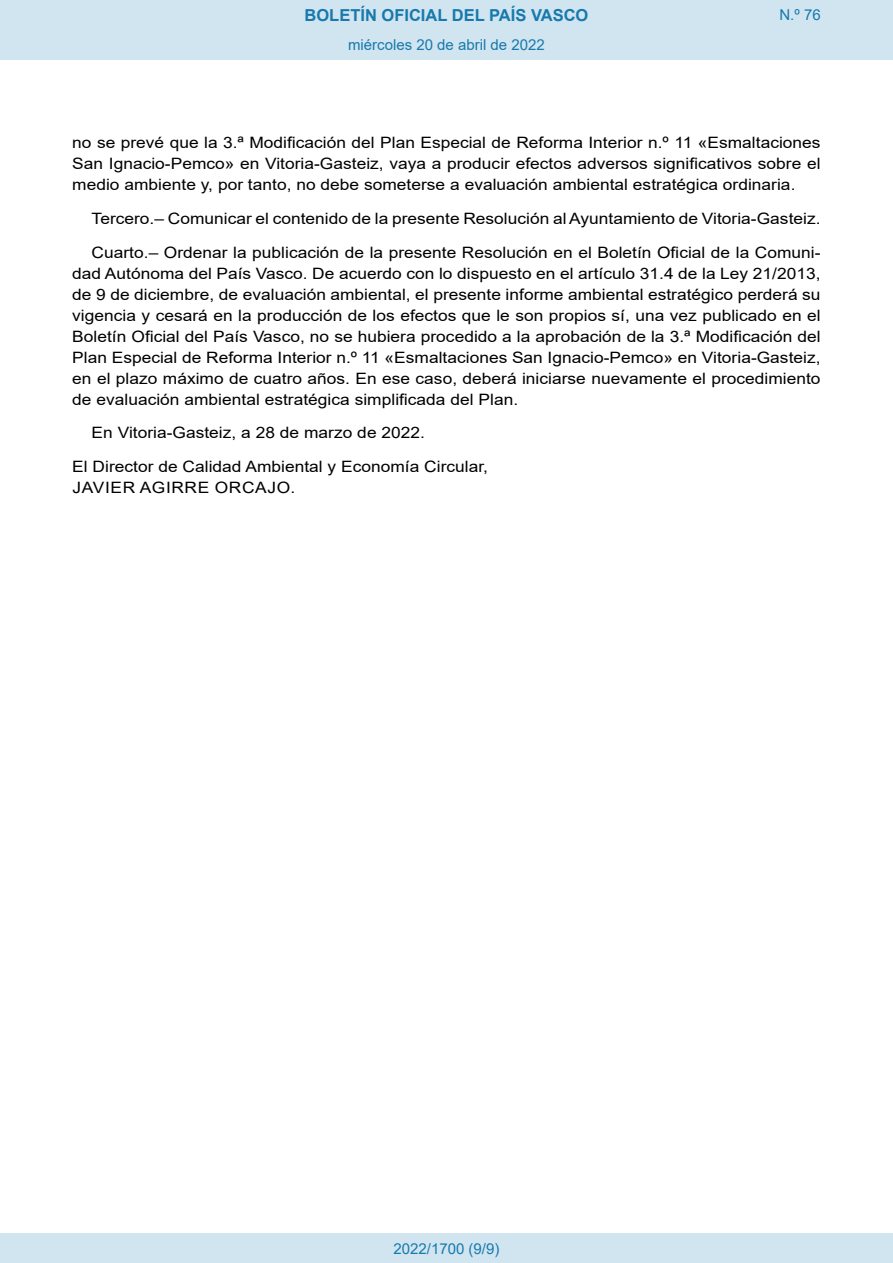
<style>
.page{position:relative;width:893px;height:1263px;background:#fff}
.page>*{position:absolute;margin:0;border:0;box-sizing:border-box;transform-origin:0 0}
.t1{font:700 16.5px "Arial";color:#1879ad}
.BOPVDetalle{font:15.6px/21px "Arial";color:#000;text-align:justify;scale:1.11 1}
.BOPVFirmaPuesto{font:15.6px "Arial";color:#000;scale:1.11 1}
.BOPVFirmaLugFec{font:15.6px "Arial";color:#000;scale:1.11 1}
.BOPVFirmaNombre{font:15.6px "Arial";letter-spacing:.035em;color:#000;scale:1.11 1}
.Paginacion_Centro{font:15px "Arial";color:#1879ad}
</style>
<div class="page">
<div style="left:0;top:0;width:893px;height:60px;background:#d0e5f0"></div>
<div style="left:0;top:1233px;width:893px;height:30px;background:#d0e5f0"></div>
<p class="t1" style="left:305px;top:3px;width:285px">BOLETÍN OFICIAL DEL PAÍS VASCO</p>
<p class="Paginacion_Centro" style="left:348px;top:35px;width:198px">miércoles 20 de abril de 2022</p>
<p class="Paginacion_Centro" style="left:779px;top:5px;width:43px">N.º 76</p>
<p class="BOPVDetalle" style="left:72px;top:132px;width:676px">no se prevé que la 3.ª Modificación del Plan Especial de Reforma Interior n.º 11 «Esmaltaciones San Ignacio-Pemco» en Vitoria-Gasteiz, vaya a producir efectos adversos significativos sobre el medio ambiente y, por tanto, no debe someterse a evaluación ambiental estratégica ordinaria.</p>
<p class="BOPVDetalle" style="left:92px;top:208px;width:658px">Tercero.– Comunicar el contenido de la presente Resolución al Ayuntamiento de Vitoria-Gasteiz.</p>
<p class="BOPVDetalle" style="left:72px;top:242px;width:676px;text-indent:19px">Cuarto.– Ordenar la publicación de la presente Resolución en el Boletín Oficial de la Comuni&shy;dad Autónoma del País Vasco. De acuerdo con lo dispuesto en el artículo 31.4 de la Ley 21/2013, de 9 de diciembre, de evaluación ambiental, el presente informe ambiental estratégico perderá su vigencia y cesará en la producción de los efectos que le son propios sí, una vez publicado en el Boletín Oficial del País Vasco, no se hubiera procedido a la aprobación de la 3.ª Modificación del Plan Especial de Reforma Interior n.º 11 «Esmaltaciones San Ignacio-Pemco» en Vitoria-Gasteiz, en el plazo máximo de cuatro años. En ese caso, deberá iniciarse nuevamente el procedimiento de evaluación ambiental estratégica simplificada del Plan.</p>
<p class="BOPVFirmaLugFec" style="left:92px;top:422px;width:302px">En Vitoria-Gasteiz, a 28 de marzo de 2022.</p>
<p class="BOPVFirmaPuesto" style="left:72px;top:456px;width:376px">El Director de Calidad Ambiental y Economía Circular,</p>
<p class="BOPVFirmaNombre" style="left:73px;top:477px;width:202px">JAVIER AGIRRE ORCAJO.</p>
<p class="Paginacion_Centro" style="left:393px;top:1238px;width:107px">2022/1700 (9/9)</p>
</div>
